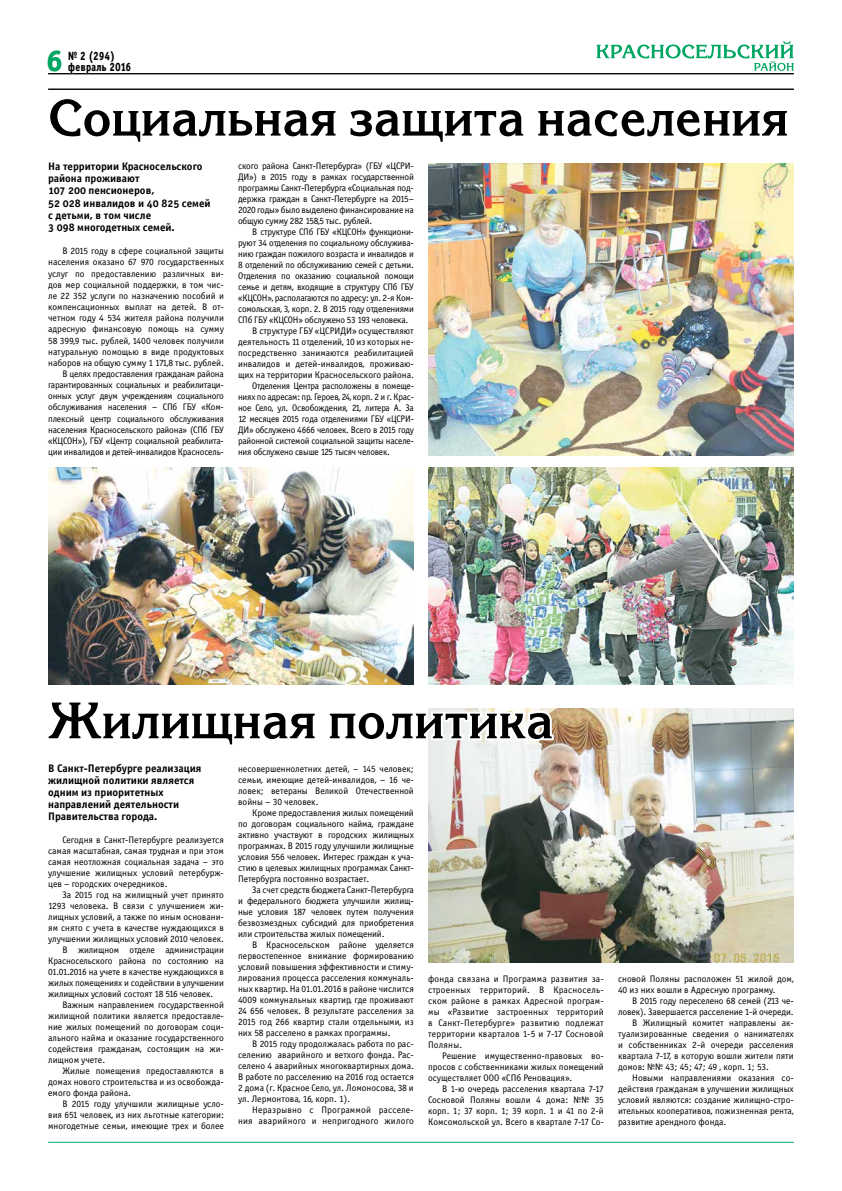
<style>
.page{position:relative;width:842px;height:1191px;background:#fff}
.page>*{position:absolute;margin:0;border:0;box-sizing:border-box;transform-origin:0 0}
.t1{font:700 51px "Korinna C";color:#000}
.t2{font:30px "Officina Sans Extra Bold C";color:#00a662}
.t3{font:12px/11px "Officina Sans Extra Bold C";letter-spacing:.05em;color:#000;scale:.79 1}
.t4{font:11px/12.2px "Officina Sans Bold OSC";color:#000}
.t5{font:9.5px/11px "Officina Sans Book C";color:#000;text-align:justify}
.t6{font:9.5px/11.2px "Officina Sans Book C";letter-spacing:-.02em;color:#000;text-align:right}
.t7{font:9.5px/11px "Officina Sans Book C";letter-spacing:.02em;color:#000;text-align:right}
</style>
<div class="page">
<hr style="left:48px;top:1141px;width:746px;height:1px;background:#00a662">
<svg style="left:596px;top:41px;width:198px;height:30px"></svg>
<svg style="left:48px;top:74px;width:84px;height:1px"></svg>
<img style="left:428px;top:709px;width:366px;height:253px">
<hr style="left:48px;top:89px;width:746px;height:1px;background:#000">
<hr style="left:48px;top:73px;width:746px;height:1px;background:#000">
<img style="left:428px;top:163px;width:365px;height:292px">
<img style="left:48px;top:468px;width:366px;height:216px">
<svg style="left:428px;top:708px;width:128px;height:35px"></svg>
<img style="left:428px;top:468px;width:366px;height:216px">
<h2 class="t2" style="left:46px;top:42px;width:18px">6</h2>
<p class="t3" style="left:68px;top:50px;width:81px">№ 2 (294) февраль 2016</p>
<h1 class="t1" style="left:48px;top:88px;width:742px">Социальная защита населения</h1>
<p class="t4" style="left:48px;top:160px;width:164px">На территории Красносельского района проживают<br>107 200 пенсионеров,<br>52 028 инвалидов и 40 825 семей с детьми, в том числе<br>3 098 многодетных семей.</p>
<p class="t6" style="left:48px;top:246px;width:177px">В 2015 году в сфере социальной защиты населения оказано 67 970 государственных услуг по предоставлению различных ви&shy;дов мер социальной поддержки, в том чис&shy;ле 22 352 услуги по назначению пособий и компенсационных выплат на детей. В от&shy;четном году 4 534 жителя района получили адресную финансовую помощь на сумму 58 399,9 тыс. рублей, 1400 человек получили натуральную помощью в виде продуктовых наборов на общую сумму 1 171,8 тыс. рублей.<br>В целях предоставления гражданам района гарантированных социальных и реабилитаци&shy;онных услуг двум учреждениям социального обслуживания населения – СПб ГБУ «Ком&shy;плексный центр социального обслуживания населения Красносельского района» (СПб ГБУ «КЦСОН»), ГБУ «Центр социальной реабилита&shy;ции инвалидов и детей-инвалидов Красносель-</p>
<p class="t5" style="left:238px;top:161px;width:177px">ского района Санкт-Петербурга» (ГБУ «ЦСРИ-ДИ») в 2015 году в рамках государственной программы Санкт-Петербурга «Социальная под&shy;держка граждан в Санкт-Петербурге на 2015– 2020 годы» было выделено финансирование на общую сумму 282 158,5 тыс. рублей.</p>
<p class="t6" style="left:252px;top:226px;width:163px">В структуре СПб ГБУ «КЦСОН» функциони-</p>
<p class="t6" style="left:238px;top:237px;width:177px">руют 34 отделения по социальному обслужива-</p>
<p class="t6" style="left:238px;top:248px;width:177px">нию граждан пожилого возраста и инвалидов и</p>
<p class="t6" style="left:238px;top:259px;width:177px">8 отделений по обслуживанию семей с детьми.</p>
<p class="t6" style="left:238px;top:270px;width:177px">Отделения по оказанию социальной помощи</p>
<p class="t6" style="left:238px;top:281px;width:177px">семье и детям, входящие в структуру СПб ГБУ</p>
<p class="t6" style="left:238px;top:292px;width:177px">«КЦСОН», располагаются по адресу: ул. 2-я Ком-</p>
<p class="t6" style="left:238px;top:303px;width:177px">сомольская, 3, корп. 2. В 2015 году отделениями</p>
<p class="t6" style="left:238px;top:314px;width:172px">СПб ГБУ «КЦСОН» обслужено 53 193 человека.</p>
<p class="t5" style="left:252px;top:326px;width:163px">В структуре ГБУ «ЦСРИДИ» осуществляют</p>
<p class="t5" style="left:238px;top:337px;width:177px">деятельность 11 отделений, 10 из которых не-</p>
<p class="t5" style="left:238px;top:348px;width:177px">посредственно занимаются реабилитацией</p>
<p class="t5" style="left:238px;top:359px;width:177px">инвалидов и детей-инвалидов, проживаю-</p>
<p class="t5" style="left:238px;top:370px;width:177px">щих на территории Красносельского района.</p>
<p class="t6" style="left:252px;top:380px;width:163px">Отделения Центра расположены в помеще-</p>
<p class="t6" style="left:238px;top:391px;width:177px">ниях по адресам: пр. Героев, 24, корп. 2 и г. Крас-</p>
<p class="t6" style="left:238px;top:402px;width:177px">ное Село, ул. Освобождения, 21, литера А. За</p>
<p class="t6" style="left:238px;top:413px;width:177px">12 месяцев 2015 года отделениями ГБУ «ЦСРИ-</p>
<p class="t6" style="left:238px;top:424px;width:177px">ДИ» обслужено 4666 человек. Всего в 2015 году</p>
<p class="t6" style="left:238px;top:435px;width:177px">районной системой социальной защиты населе-</p>
<p class="t6" style="left:238px;top:446px;width:153px">ния обслужено свыше 125 тысяч человек.</p>
<h1 class="t1" style="left:48px;top:690px;width:507px">Жилищная политика</h1>
<p class="t5" style="left:238px;top:763px;width:177px">несовершеннолетних детей, – 145 человек; семьи, имеющие детей-инвалидов, – 16 че&shy;ловек; ветераны Великой Отечественной войны – 30 человек.</p>
<p class="t5" style="left:238px;top:807px;width:177px;text-indent:14px">Кроме предоставления жилых помещений по договорам социального найма, граждане активно участвуют в городских жилищных программах. В 2015 году улучшили жилищные условия 556 человек. Интерес граждан к уча&shy;стию в целевых жилищных программах Санкт-Петербурга постоянно возрастает.</p>
<p class="t5" style="left:238px;top:884px;width:177px;text-indent:14px">За счет средств бюджета Санкт-Петербурга и федерального бюджета улучшили жилищ&shy;ные условия 187 человек путем получения безвозмездных субсидий для приобретения или строительства жилых помещений.</p>
<p class="t5" style="left:238px;top:939px;width:177px;text-indent:14px">В Красносельском районе уделяется первостепенное внимание формированию условий повышения эффективности и стиму&shy;лирования процесса расселения коммуналь&shy;ных квартир. На 01.01.2016 в районе числится 4009 коммунальных квартир, где проживают 24 656 человек. В результате расселения за 2015 год 266 квартир стали отдельными, из них 58 расселено в рамках программы.</p>
<p class="t5" style="left:238px;top:1038px;width:177px;text-indent:14px">В 2015 году продолжалась работа по рас&shy;селению аварийного и ветхого фонда. Рас&shy;селено 4 аварийных многоквартирных дома.<br>В работе по расселению на 2016 год остается 2 дома (г. Красное Село, ул. Ломоносова, 38 и ул. Лермонтова, 16, корп. 1).</p>
<p class="t7" style="left:238px;top:1104px;width:177px">Неразрывно с Программой расселе&shy;ния аварийного и непригодного жилого</p>
<p class="t4" style="left:48px;top:762px;width:155px">В Санкт-Петербурге реализация жилищной политики является одним из приоритетных направлений деятельности<br>Правительства города.</p>
<p class="t5" style="left:48px;top:834px;width:177px;text-indent:14px">Сегодня в Санкт-Петербурге реализуется самая масштабная, самая трудная и при этом самая неотложная социальная задача – это улучшение жилищных условий петербурж&shy;цев – городских очередников.</p>
<p class="t5" style="left:62px;top:889px;width:163px">За 2015 год на жилищный учет принято</p>
<p class="t5" style="left:48px;top:900px;width:177px">1293 человека. В связи с улучшением жи-</p>
<p class="t5" style="left:48px;top:911px;width:177px">лищных условий, а также по иным основани-</p>
<p class="t5" style="left:48px;top:922px;width:177px">ям снято с учета в качестве нуждающихся в</p>
<p class="t5" style="left:48px;top:933px;width:177px">улучшении жилищных условий 2010 человек.</p>
<p class="t5" style="left:62px;top:944px;width:163px">В жилищном отделе администрации</p>
<p class="t5" style="left:48px;top:955px;width:177px">Красносельского района по состоянию на</p>
<p class="t5" style="left:48px;top:966px;width:177px">01.01.2016 на учете в качестве нуждающихся в</p>
<p class="t5" style="left:48px;top:977px;width:177px">жилых помещениях и содействии в улучшении</p>
<p class="t5" style="left:48px;top:988px;width:166px">жилищных условий состоят 18 516 человек.</p>
<p class="t5" style="left:62px;top:999px;width:163px">Важным направлением государственной</p>
<p class="t5" style="left:48px;top:1010px;width:177px">жилищной политики является предоставле-</p>
<p class="t5" style="left:48px;top:1021px;width:177px">ние жилых помещений по договорам соци-</p>
<p class="t5" style="left:48px;top:1032px;width:177px">ального найма и оказание государственного</p>
<p class="t5" style="left:48px;top:1043px;width:177px">содействия гражданам, состоящим на жи-</p>
<p class="t5" style="left:48px;top:1054px;width:58px">лищном учете.</p>
<p class="t5" style="left:62px;top:1065px;width:163px">Жилые помещения предоставляются в</p>
<p class="t5" style="left:48px;top:1076px;width:177px">домах нового строительства и из освобожда-</p>
<p class="t5" style="left:48px;top:1087px;width:84px">емого фонда района.</p>
<p class="t5" style="left:62px;top:1098px;width:163px">В 2015 году улучшили жилищные усло-</p>
<p class="t5" style="left:48px;top:1109px;width:177px">вия 651 человек, из них льготные категории:</p>
<p class="t5" style="left:48px;top:1120px;width:177px">многодетные семьи, имеющие трех и более</p>
<p class="t5" style="left:428px;top:973px;width:177px">фонда связана и Программа развития за&shy;строенных территорий. В Красносель&shy;ском районе в рамках Адресной програм&shy;мы «Развитие застроенных территорий в Санкт-Петербурге» развитию подлежат территории кварталов 1-5 и 7-17 Сосновой Поляны.</p>
<p class="t5" style="left:428px;top:1050px;width:177px;text-indent:14px">Решение имущественно-правовых во&shy;просов с собственниками жилых помещений осуществляет ООО «СПб Реновация».</p>
<p class="t5" style="left:428px;top:1083px;width:177px;text-indent:14px">В 1-ю очередь расселения квартала 7-17<br>Сосновой Поляны вошли 4 дома: №№ 35 корп. 1; 37 корп. 1; 39 корп. 1 и 41 по 2-й Комсомольской ул. Всего в квартале 7-17 Со-</p>
<p class="t5" style="left:618px;top:973px;width:177px">сновой Поляны расположен 51 жилой дом,<br>40 из них вошли в Адресную программу.</p>
<p class="t5" style="left:632px;top:995px;width:163px">В 2015 году переселено 68 семей (213 че-</p>
<p class="t5" style="left:618px;top:1006px;width:177px">ловек). Завершается расселение 1-й очереди.</p>
<p class="t5" style="left:632px;top:1017px;width:163px">В Жилищный комитет направлены ак-</p>
<p class="t5" style="left:618px;top:1028px;width:177px">туализированные сведения о нанимателях</p>
<p class="t5" style="left:618px;top:1039px;width:177px">и собственниках 2-й очереди расселения</p>
<p class="t5" style="left:618px;top:1050px;width:177px">квартала 7-17, в которую вошли жители пяти</p>
<p class="t5" style="left:618px;top:1061px;width:152px">домов: №№ 43; 45; 47; 49 , корп. 1; 53.</p>
<p class="t5" style="left:632px;top:1072px;width:163px">Новыми направлениями оказания со-</p>
<p class="t5" style="left:618px;top:1083px;width:177px">действия гражданам в улучшении жилищных</p>
<p class="t5" style="left:618px;top:1094px;width:177px">условий являются: создание жилищно-стро-</p>
<p class="t5" style="left:618px;top:1105px;width:177px">ительных кооперативов, пожизненная рента,</p>
<p class="t5" style="left:618px;top:1116px;width:110px">развитие арендного фонда.</p>
</div>
